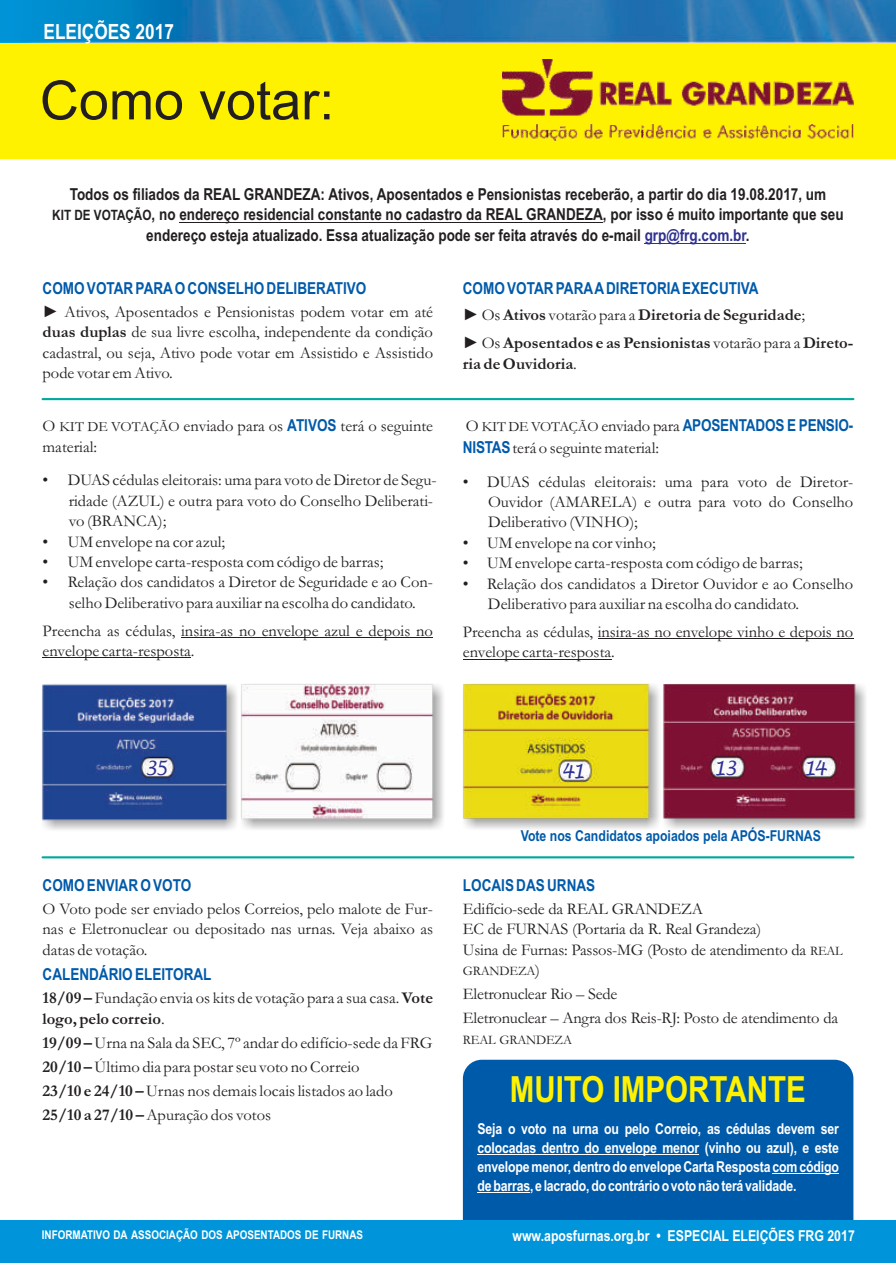
<style>
.page{position:relative;width:896px;height:1263px;background:#fff}
.page>*{position:absolute;margin:0;border:0;box-sizing:border-box;transform-origin:0 0}
.t1{font:54px "Arial";color:#231f20}
.t2{font:700 36px "Arial Narrow";color:#fff200}
.t3{font:700 21px "Arial Narrow";color:#fff}
.t4{font:italic 19.5px "Lucida Handwriting";letter-spacing:-.135em;color:#2e3092}
.t5{font:16.5px/20.4px "Garamond";color:#231f20}
.t6{font:700 16.5px/20.7px "Arial Narrow";color:#231f20;text-align:center}
.t7{font:700 16.5px "Arial Narrow";color:#005aaa}
.t8{font:700 16.5px/27.9px "Garamond";color:#231f20}
.t9{font:700 15px/18.9px "Arial Narrow";color:#fff;text-align:justify}
.t10{font:700 15px "Arial Narrow";color:#005aaa}
.t11{font:13.2px "Garamond";letter-spacing:-.015em;color:#231f20}
.t12{font:700 12px "Arial Narrow";color:#fff}
.s1{font-size:14.25px}
.s2{color:#2e3092}
.s3{font-weight:700}
.s4{font-family:"Arial Narrow";font-weight:700;color:#005aaa}
.s5{font-weight:400}
.s6{font-family:"Garamond";font-weight:400;color:#231f20}
.s7{font-family:"Garamond";font-weight:400;font-size:14.25px;color:#231f20}
.s8{font-size:13.2px}
.s9{font-size:16.5px}
</style>
<div class="page">
<div style="left:462px;top:1060px;width:391px;height:182px;background:#005aaa;border-radius:19px"></div>
<div style="left:0;top:20px;width:895px;height:139px;background:#fff200"></div>
<img style="left:0;top:0;width:895px;height:43px">
<div style="left:0;top:1220px;width:895px;height:43px;background:#0095da"></div>
<hr style="left:179px;top:222px;width:423px;height:1px;background:#231f20">
<hr style="left:644px;top:243px;width:101px;height:1px;background:#2e3092">
<hr style="left:181px;top:637px;width:252px;height:1px;background:#231f20">
<hr style="left:43px;top:657px;width:148px;height:1px;background:#231f20">
<hr style="left:597px;top:638px;width:256px;height:1px;background:#231f20">
<hr style="left:462px;top:659px;width:149px;height:1px;background:#231f20">
<img style="left:502px;top:59px;width:351px;height:82px">
<hr style="left:43px;top:398px;width:810px;height:2px;background:#00a99d">
<hr style="left:43px;top:856px;width:810px;height:2px;background:#00a99d">
<img style="left:42px;top:684px;width:195px;height:146px">
<img style="left:241px;top:684px;width:202px;height:145px">
<img style="left:463px;top:684px;width:196px;height:145px">
<img style="left:663px;top:684px;width:202px;height:145px">
<hr style="left:477px;top:1154px;width:222px;height:1px;background:#fff">
<hr style="left:772px;top:1173px;width:66px;height:1px;background:#fff">
<hr style="left:477px;top:1192px;width:52px;height:1px;background:#fff">
<p class="t3" style="left:44px;top:23px;width:132px">ELEIÇÕES 2017</p>
<h1 class="t1" style="left:40px;top:80px;width:296px">Como votar:</h1>
<p class="t6" style="left:52px;top:185px;width:792px">Todos os filiados da REAL GRANDEZA: Ativos, Aposentados e Pensionistas receberão, a partir do dia 19.08.2017, um<br><span class="s1">KIT DE VOTAÇÃO</span>, no endereço residencial constante no cadastro da REAL GRANDEZA, por isso é muito importante que seu endereço esteja atualizado. Essa atualização pode ser feita através do e-mail <span class="s2">grp@frg.com.br</span>.</p>
<p class="t7" style="left:43px;top:282px;width:325px">COMO VOTAR PARAO CONSELHO DELIBERATIVO</p>
<p class="t5" style="left:43px;top:303px;width:392px;text-align:justify">► Ativos, Aposentados e Pensionistas podem votar em até <span class="s3">duas duplas</span> de sua livre escolha, independente da condição cadastral, ou seja, Ativo pode votar em Assistido e Assistido pode votar em Ativo.</p>
<p class="t5" style="left:43px;top:418px;width:392px">O <span class="s1">KIT DE VOTAÇÃO</span> enviado para os <span class="s4">ATIVOS</span> terá o seguinte material:</p>
<p class="t5" style="left:69px;top:472px;width:369px;text-indent:-26px">• DUAS cédulas eleitorais: uma para voto de Diretor de Segu&shy;ridade (AZUL) e outra para voto do Conselho Deliberati&shy;vo (BRANCA);</p>
<p class="t5" style="left:43px;top:533px;width:184px">• UM envelope na cor azul;</p>
<p class="t5" style="left:43px;top:553px;width:342px">• UM envelope carta-resposta com código de barras;</p>
<p class="t5" style="left:43px;top:574px;width:392px;text-align:center">• Relação dos candidatos a Diretor de Seguridade e ao Con&shy;selho Deliberativo para auxiliar na escolha do candidato.</p>
<p class="t5" style="left:42px;top:622px;width:392px">Preencha as cédulas, insira-as no envelope azul e depois no envelope carta-resposta.</p>
<p class="t7" style="left:462px;top:282px;width:297px">COMO VOTAR PARAADIRETORIAEXECUTIVA</p>
<p class="t8" style="left:462px;top:303px;width:392px"><span class="s5">► Os</span> Ativos <span class="s5">votarão para a</span> Diretoria de Seguridade<span class="s5">;<br>► Os</span> Aposentados e as Pensionistas <span class="s5">votarão para a</span> Direto-</p>
<p class="t8" style="left:462px;top:351px;width:115px">ria de Ouvidoria<span class="s5">.</span></p>
<p class="t7" style="left:465px;top:419px;width:389px"><span class="s6">O</span> <span class="s7">KIT DE VOTAÇÃO</span> <span class="s6">enviado para</span> APOSENTADOS E PENSIO-</p>
<p class="t5" style="left:462px;top:440px;width:198px"><span class="s4">NISTAS</span>terá o seguinte material:</p>
<p class="t5" style="left:487px;top:473px;width:366px;text-align:justify;text-indent:-25px">• DUAS cédulas eleitorais: uma para voto de Diretor-Ouvidor (AMARELA) e outra para voto do Conselho Deliberativo (VINHO);</p>
<p class="t5" style="left:462px;top:534px;width:194px">• UM envelope na cor vinho;</p>
<p class="t5" style="left:462px;top:555px;width:341px">• UM envelope carta-resposta com código de barras;</p>
<p class="t5" style="left:487px;top:575px;width:366px;text-indent:-25px">• Relação dos candidatos a Diretor Ouvidor e ao Conselho<br>Deliberativo para auxiliar na escolha do candidato.</p>
<p class="t5" style="left:462px;top:623px;width:392px">Preencha as cédulas, insira-as no envelope vinho e depois no envelope carta-resposta.</p>
<p class="t4" style="left:144px;top:758px;width:25px">35</p>
<p class="t4" style="left:561px;top:761px;width:26px">41</p>
<p class="t4" style="left:712px;top:758px;width:25px">13</p>
<p class="t4" style="left:802px;top:758px;width:25px">14</p>
<p class="t7" style="left:43px;top:879px;width:150px">COMO ENVIAR O VOTO</p>
<p class="t5" style="left:43px;top:900px;width:392px;text-align:justify">O Voto pode ser enviado pelos Correios, pelo malote de Fur&shy;nas e Eletronuclear ou depositado nas urnas. Veja abaixo as datas de votação.</p>
<p class="t7" style="left:43px;top:968px;width:170px">CALENDÁRIO ELEITORAL</p>
<p class="t5" style="left:43px;top:990px;width:392px"><span class="s3">18/09 –</span> Fundação envia os kits de votação para a sua casa. <span class="s3">Vote logo, pelo correio</span>.</p>
<p class="t5" style="left:43px;top:1033px;width:391px;line-height:24.2px"><span class="s3">19/09 –</span> Urna na Sala da SEC, 7º andar do edifício-sede da FRG <span class="s3">20/10 –</span> Último dia para postar seu voto no Correio<br><span class="s3">23/10 e 24/10 –</span> Urnas nos demais locais listados ao lado <span class="s3">25/10 a 27/10 –</span>Apuração dos votos</p>
<p class="t10" style="left:520px;top:830px;width:302px">Vote nos Candidatos apoiados pela APÓS-FURNAS</p>
<p class="t7" style="left:462px;top:879px;width:134px">LOCAIS DAS URNAS</p>
<p class="t5" style="left:462px;top:900px;width:381px">Edifício-sede da REAL GRANDEZA<br>EC de FURNAS (Portaria da R. Real Grandeza)<br>Usina de Furnas: Passos-MG (Posto de atendimento da <span class="s8">REAL</span></p>
<p class="t11" style="left:462px;top:966px;width:79px">GRANDEZA<span class="s9">)</span></p>
<p class="t5" style="left:462px;top:984px;width:376px;line-height:24.2px">Eletronuclear Rio – Sede<br>Eletronuclear – Angra dos Reis-RJ: Posto de atendimento da</p>
<p class="t11" style="left:462px;top:1035px;width:111px">REAL GRANDEZA</p>
<h2 class="t2" style="left:509px;top:1075px;width:297px">MUITO IMPORTANTE</h2>
<p class="t9" style="left:477px;top:1120px;width:363px">Seja o voto na urna ou pelo Correio, as cédulas devem ser colocadas dentro do envelope menor (vinho ou azul), e este envelopemenor, dentro do envelopeCartaResposta comcódigo debarras,elacrado,docontrárioovotonãoterávalidade.</p>
<p class="t12" style="left:305px;top:1230px;width:60px">DE FURNAS</p>
<p class="t9" style="left:512px;top:1228px;width:344px">www.aposfurnas.org.br • ESPECIAL ELEIÇÕES FRG 2017</p>
<p class="t9" style="left:38px;top:1225px;width:19px">2 •</p>
<p class="t12" style="left:42px;top:1230px;width:178px">INFORMATIVOTIVO DA ASSOCIAÇÃO</p>
<p class="t12" style="left:63px;top:1230px;width:233px">INFORMA DA ASSOCIAÇÃO DOSDOS APOSENT</p>
<p class="t12" style="left:226px;top:1230px;width:159px">APOSENTADOSADOS DE FURNAS</p>
</div>
